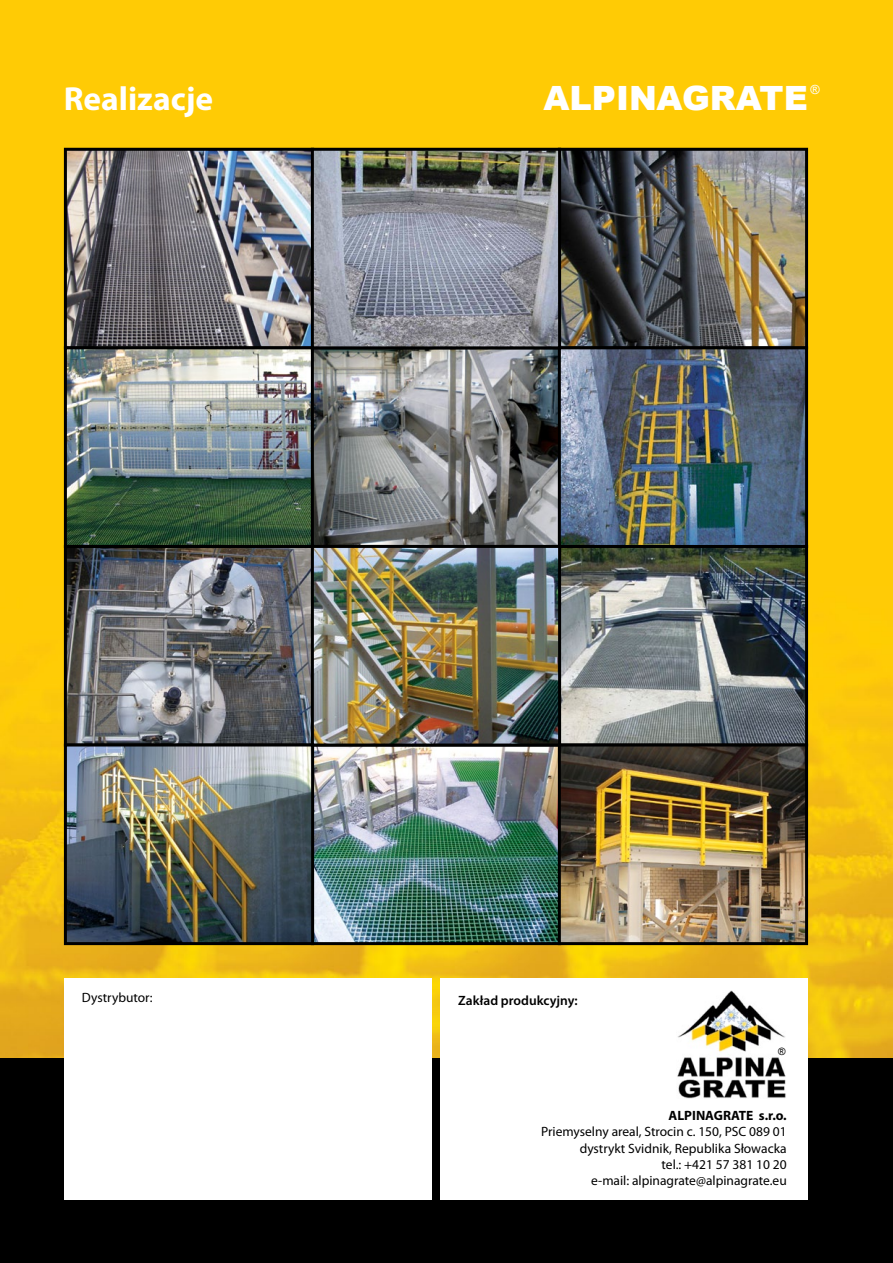
<style>
.page{position:relative;width:893px;height:1263px;background:#fff}
.page>*{position:absolute;margin:0;border:0;box-sizing:border-box;transform-origin:0 0}
.t1{font:900 33.45px "Arial";color:#fff}
.t2{font:700 33.45px "Myriad Pro";color:#fff}
.t3{font:13.5px/16.2px "Myriad Pro";color:#000;text-align:right}
.t4{font:600 13.5px "Myriad Pro";color:#000}
.t5{font:700 13.5px "Myriad Pro";color:#000}
.t6{font:12.6px "Arial";color:#fff}
.t7{font:10.05px "Arial";color:#000}
</style>
<div class="page">
<img style="left:0;top:0;width:893px;height:1059px">
<div style="left:0;top:1059px;width:893px;height:204px;background:#000"></div>
<div style="left:64px;top:978px;width:368px;height:221px;background:#fff"></div>
<div style="left:440px;top:978px;width:368px;height:221px;background:#fff"></div>
<img style="left:68px;top:152px;width:736px;height:789px">
<div style="left:64px;top:148px;width:250px;height:201px;border:3px solid #000"></div>
<div style="left:558px;top:545px;width:250px;height:201px;border:3px solid #000"></div>
<div style="left:558px;top:148px;width:250px;height:201px;border:3px solid #000"></div>
<div style="left:64px;top:545px;width:250px;height:201px;border:3px solid #000"></div>
<div style="left:311px;top:743px;width:250px;height:202px;border:3px solid #000"></div>
<div style="left:64px;top:346px;width:250px;height:202px;border:3px solid #000"></div>
<div style="left:311px;top:346px;width:250px;height:202px;border:3px solid #000"></div>
<div style="left:311px;top:545px;width:250px;height:201px;border:3px solid #000"></div>
<div style="left:64px;top:743px;width:250px;height:202px;border:3px solid #000"></div>
<div style="left:311px;top:148px;width:250px;height:201px;border:3px solid #000"></div>
<div style="left:558px;top:346px;width:250px;height:202px;border:3px solid #000"></div>
<div style="left:558px;top:743px;width:250px;height:202px;border:3px solid #000"></div>
<img style="left:677px;top:990px;width:109px;height:108px">
<p class="t6" style="left:810px;top:82px;width:11px">®</p>
<h1 class="t2" style="left:64px;top:77px;width:151px">Realizacje</h1>
<h1 class="t1" style="left:544px;top:74px;width:266px">ALPINAGRATE</h1>
<p class="t3" style="left:82px;top:989px;width:72px">Dystrybutor:</p>
<p class="t4" style="left:458px;top:992px;width:121px">Zakład produkcyjny:</p>
<p class="t7" style="left:778px;top:1045px;width:9px">®</p>
<p class="t5" style="left:669px;top:1107px;width:120px">ALPINAGRATE s.r.o.</p>
<p class="t3" style="left:541px;top:1123px;width:247px">Priemyselny areal, Strocin c. 150, PSC 089 01 dystrykt Svidnik, Republika Słowacka<br>tel.: +421 57 381 10 20<br>e-mail: alpinagrate@alpinagrate.eu</p>
</div>
